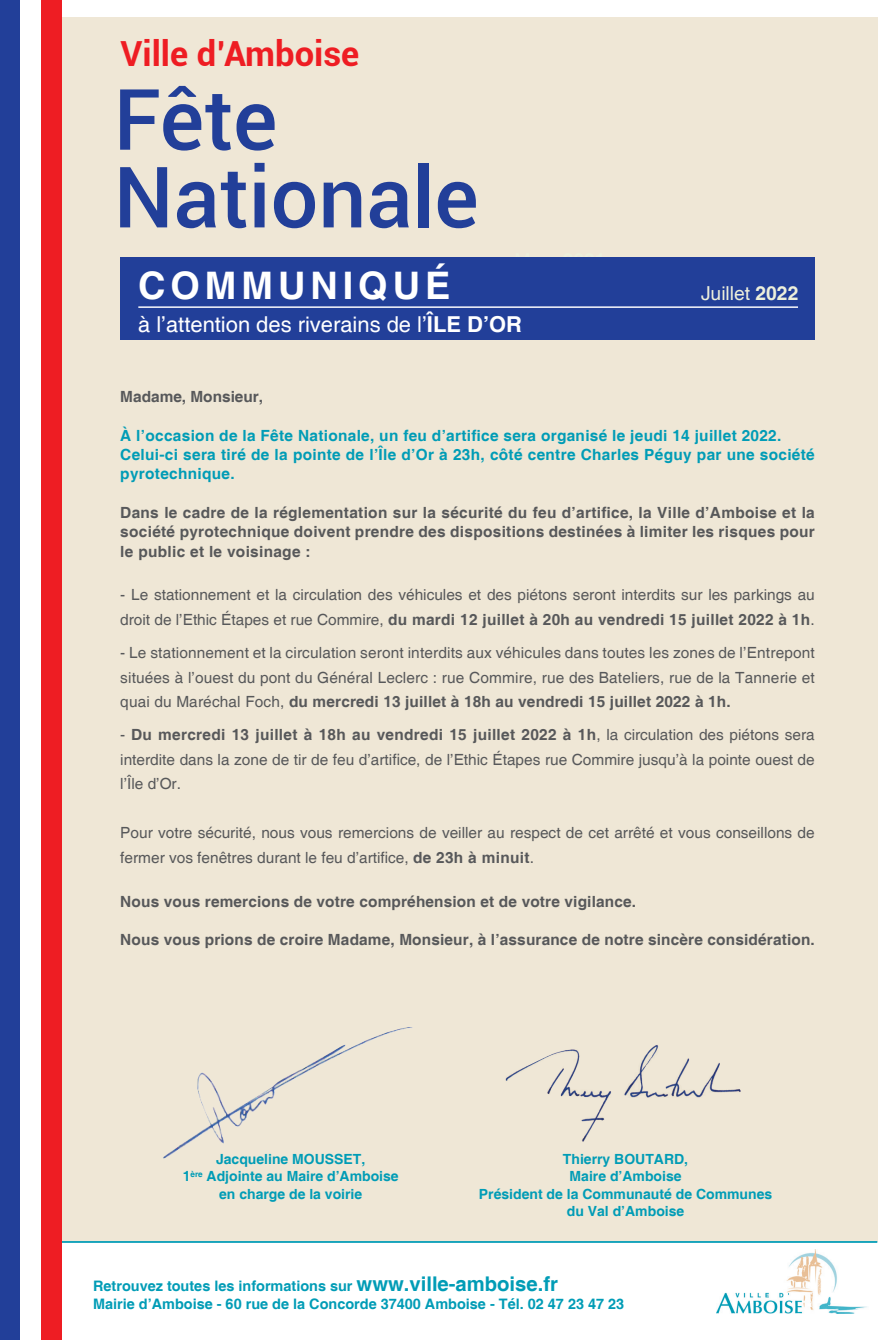
<style>
.page{position:relative;width:893px;height:1340px;background:#fff}
.page>*{position:absolute;margin:0;border:0;box-sizing:border-box;transform-origin:0 0}
.t1{font:500 84.7px/77.7px "Roboto";color:#223f99}
.t2{font:700 37.98px "Helvetica";letter-spacing:.13em;color:#fff}
.t3{font:700 34.65px "Roboto";color:#ee1d23}
.t4{font:21.88px "Helvetica";color:#fff}
.t5{font:19.25px "Helvetica";color:#edefdb}
.t6{font:15.4px/24.5px "Helvetica";color:#57585a}
.t7{font:700 15.4px/19.2px "Helvetica";letter-spacing:.01em;color:#57585a;text-align:justify}
.t8{font:700 15.4px/19.2px "Helvetica";letter-spacing:.02em;color:#009cb6}
.t9{font:700 14.53px/18.7px "Helvetica";color:#009cb6}
.t10{font:700 14px/17.5px "Helvetica";color:#009cb6;text-align:center}
.s1{font-weight:700}
.s2{font-size:20.3px}
</style>
<div class="page">
<div style="left:14px;top:17px;width:863px;height:1224px;background:#efe7d6"></div>
<img style="left:717px;top:1249px;width:150px;height:64px">
<img style="left:163px;top:1027px;width:250px;height:132px">
<img style="left:505px;top:1045px;width:236px;height:97px">
<hr style="left:15px;top:1241px;width:862px;height:1px;background:#009cb6">
<div style="left:120px;top:257px;width:695px;height:82px;background:#223f99"></div>
<hr style="left:138px;top:306px;width:660px;height:2px;background:#fff">
<div style="left:0;top:0;width:20px;height:1339px;background:#223f99"></div>
<div style="left:20px;top:0;width:21px;height:1339px;background:#fff"></div>
<div style="left:41px;top:0;width:20px;height:1339px;background:#ee1d23"></div>
<h3 class="t3" style="left:121px;top:29px;width:240px">Ville d’Amboise</h3>
<h1 class="t1" style="left:114px;top:77px;width:366px">Fête<br>Nationale</h1>
<h2 class="t2" style="left:138px;top:262px;width:314px">COMMUNIQUÉ</h2>
<h3 class="t4" style="left:138px;top:311px;width:385px">à l’attention des riverains de l’<span class="s1">ÎLE D’OR</span></h3>
<p class="t5" style="left:701px;top:282px;width:99px">Juillet <span class="s1">2022</span></p>
<p class="t7" style="left:120px;top:388px;width:144px">Madame, Monsieur,</p>
<p class="t8" style="left:120px;top:426px;width:696px">À l’occasion de la Fête Nationale, un feu d’artifice sera organisé le jeudi 14 juillet 2022.<br>Celui-ci sera tiré de la pointe de l’Île d’Or à 23h, côté centre Charles Péguy par une société pyrotechnique.</p>
<p class="t7" style="left:120px;top:503px;width:696px">Dans le cadre de la réglementation sur la sécurité du feu d’artifice, la Ville d’Amboise et la société pyrotechnique doivent prendre des dispositions destinées à limiter les risques pour le public et le voisinage :</p>
<p class="t6" style="left:120px;top:583px;width:696px">- Le stationnement et la circulation des véhicules et des piétons seront interdits sur les parkings au droit de l’Ethic Étapes et rue Commire, <span class="s1">du mardi 12 juillet à 20h au vendredi 15 juillet 2022 à 1h</span>.</p>
<p class="t6" style="left:120px;top:641px;width:696px;text-align:justify">- Le stationnement et la circulation seront interdits aux véhicules dans toutes les zones de l’Entrepont situées à l’ouest du pont du Général Leclerc : rue Commire, rue des Bateliers, rue de la Tannerie et quai du Maréchal Foch, <span class="s1">du mercredi 13 juillet à 18h au vendredi 15 juillet 2022 à 1h.</span></p>
<p class="t6" style="left:120px;top:723px;width:696px;text-align:justify">- <span class="s1">Du mercredi 13 juillet à 18h au vendredi 15 juillet 2022 à 1h</span>, la circulation des piétons sera interdite dans la zone de tir de feu d’artifice, de l’Ethic Étapes rue Commire jusqu’à la pointe ouest de l’Île d’Or.</p>
<p class="t6" style="left:120px;top:821px;width:696px">Pour votre sécurité, nous vous remercions de veiller au respect de cet arrêté et vous conseillons de fermer vos fenêtres durant le feu d’artifice, <span class="s1">de 23h à minuit</span>.</p>
<p class="t7" style="left:120px;top:892px;width:517px">Nous vous remercions de votre compréhension et de votre vigilance.</p>
<p class="t7" style="left:120px;top:930px;width:696px">Nous vous prions de croire Madame, Monsieur, à l’assurance de notre sincère considération.</p>
<p class="t10" style="left:183px;top:1150px;width:218px">Jacqueline MOUSSET,<br>1<sup>ère</sup> Adjointe au Maire d’Amboise en charge de la voirie</p>
<p class="t10" style="left:479px;top:1150px;width:295px">Thierry BOUTARD,<br>Maire d’Amboise<br>Président de la Communauté de Communes du Val d’Amboise</p>
<p class="t9" style="left:93px;top:1276px;width:533px">Retrouvez toutes les informations sur <span class="s2">www.ville-amboise.fr<br></span>Mairie d’Amboise - 60 rue de la Concorde 37400 Amboise - Tél. 02 47 23 47 23</p>
</div>
